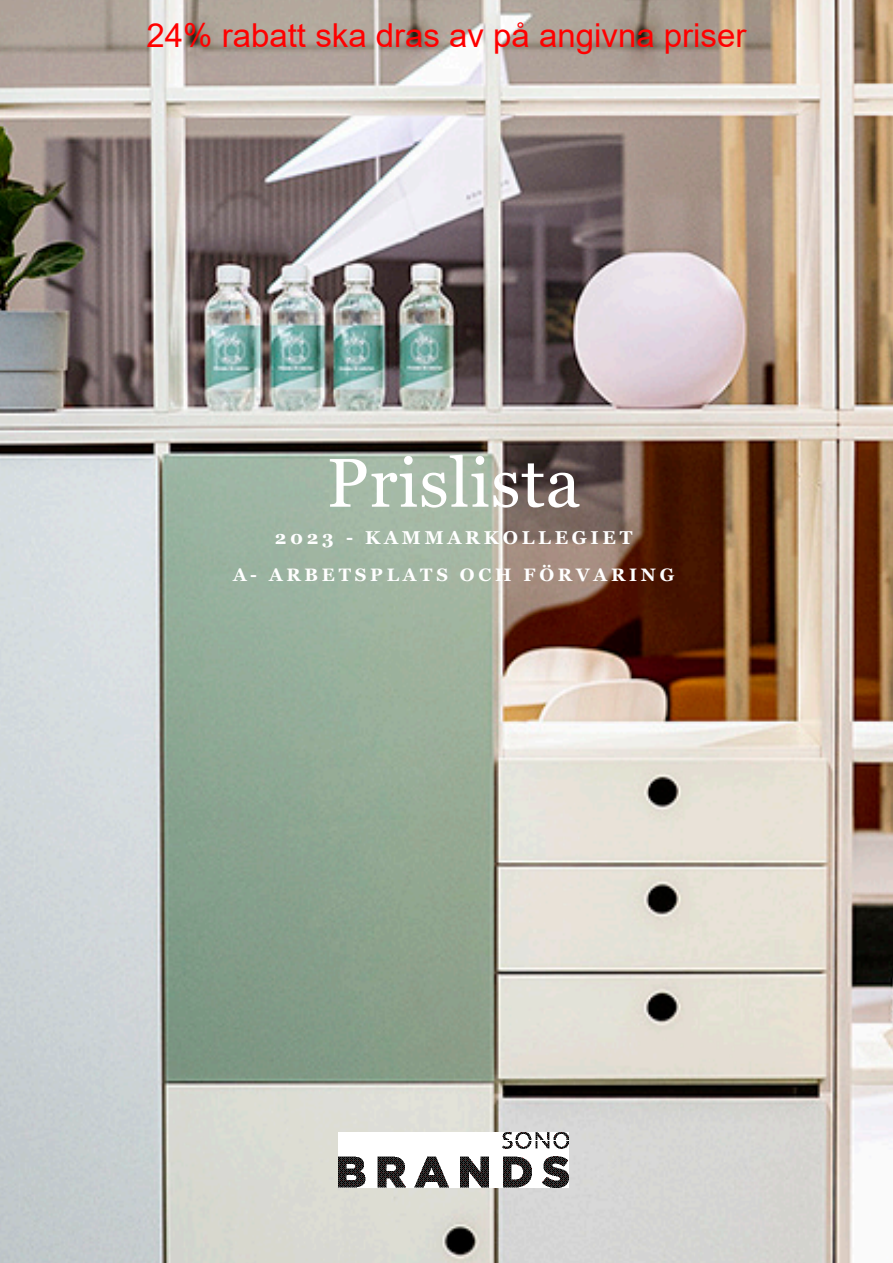
<style>
.page{position:relative;width:893px;height:1263px;background:#fff}
.page>*{position:absolute;margin:0;border:0;box-sizing:border-box;transform-origin:0 0}
.t1{font:68.85px "Georgia";letter-spacing:.01em;color:#fff}
.t2{font:33px "Arial";color:#f00}
.t3{font:700 18.6px "Georgia";letter-spacing:.2em;color:#fff}
.t4{font:700 18px "Georgia";letter-spacing:.21em;color:#fff}
</style>
<div class="page">
<img style="left:0;top:0;width:893px;height:1263px">
<img style="left:339px;top:1132px;width:230px;height:56px">
<p class="t2" style="left:147px;top:13px;width:601px">24% rabatt ska dras av på angivna priser</p>
<p class="t1" style="left:327px;top:441px;width:255px">Prislista</p>
<p class="t3" style="left:275px;top:525px;width:359px">2023 - KAMMARKOLLEGIET</p>
<p class="t4" style="left:233px;top:563px;width:443px">A- ARBETSPLATS OCH FÖRVARING</p>
</div>
